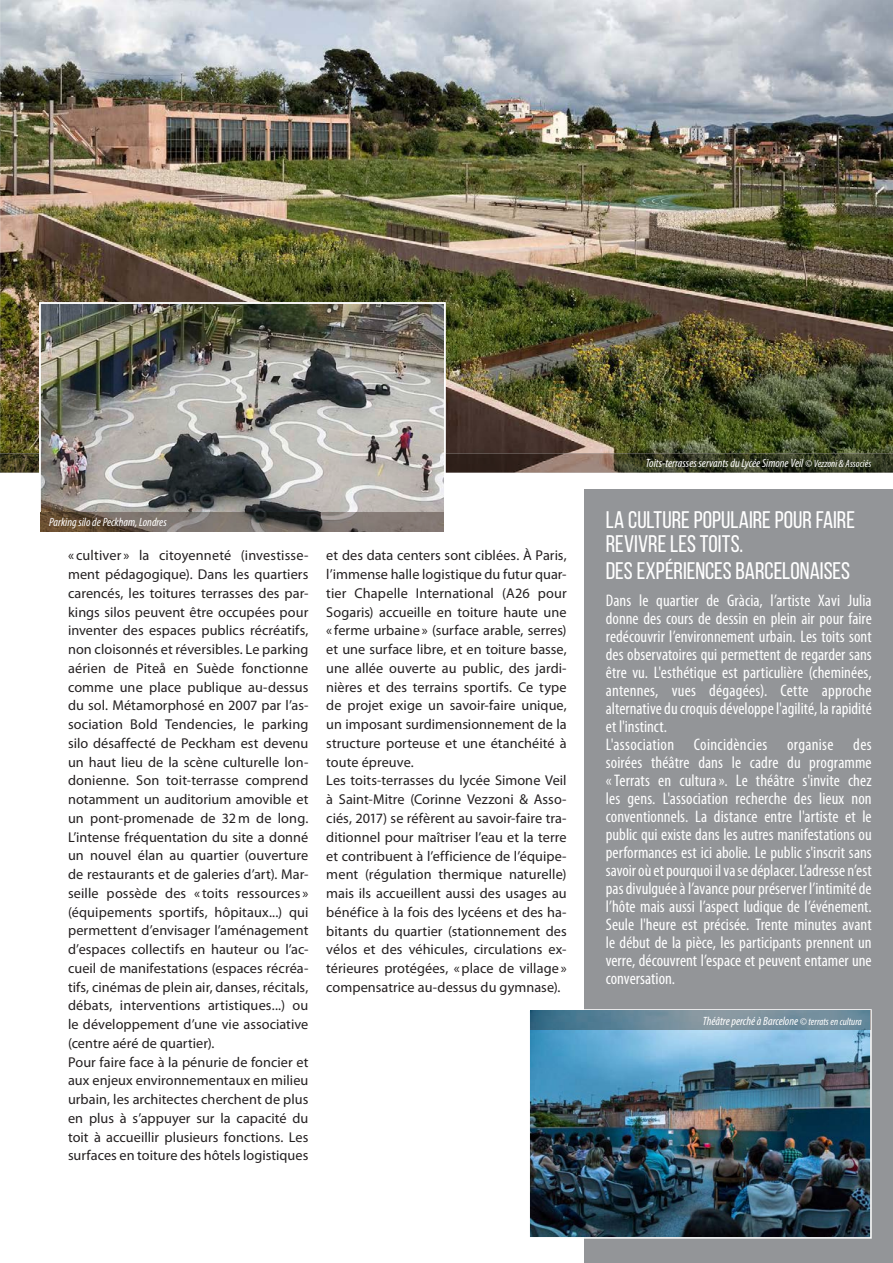
<style>
.page{position:relative;width:893px;height:1263px;background:#fff}
.page>*{position:absolute;margin:0;border:0;box-sizing:border-box;transform-origin:0 0}
.t1{font:24px/24px "Bebas Neue";color:#fff}
.t2{font:condensed 16.8px/18px "Myriad Pro";letter-spacing:.005em;color:#fff}
.t3{font:14.25px/18.8px "Myriad Pro";letter-spacing:.005em;color:#231f20}
.t4{font:italic condensed 12px "Myriad Pro";color:#fff}
.s1{font-size:10.5px}
</style>
<div class="page">
<img style="left:0;top:0;width:893px;height:453px">
<div style="left:585px;top:489px;width:308px;height:774px;background:#939598"></div>
<img style="left:530px;top:1009px;width:342px;height:230px">
<img style="left:0;top:453px;width:893px;height:19px">
<img style="left:531px;top:1011px;width:339px;height:19px">
<img style="left:39px;top:302px;width:407px;height:230px">
<img style="left:41px;top:512px;width:403px;height:19px">
<p class="t4" style="left:49px;top:515px;width:119px">Parking silo de Peckham, Londres</p>
<p class="t3" style="left:68px;top:546px;width:242px">« cultiver » la citoyenneté (investisse&shy;ment pédagogique). Dans les quartiers carencés, les toitures terrasses des par&shy;kings silos peuvent être occupées pour inventer des espaces publics récréatifs, non cloisonnés et réversibles. Le parking aérien de Piteå en Suède fonctionne comme une place publique au-dessus du sol. Métamorphosé en 2007 par l’as&shy;sociation Bold Tendencies, le parking silo désaffecté de Peckham est devenu un haut lieu de la scène culturelle lon&shy;donienne. Son toit-terrasse comprend notamment un auditorium amovible et un pont-promenade de 32m de long.<br>L’intense fréquentation du site a donné un nouvel élan au quartier (ouverture de restaurants et de galeries d’art). Mar&shy;seille possède des « toits ressources » (équipements sportifs, hôpitaux...) qui permettent d’envisager l’aménagement d’espaces collectifs en hauteur ou l’ac&shy;cueil de manifestations (espaces récréa&shy;tifs, cinémas de plein air, danses, récitals, débats, interventions artistiques...) ou le développement d’une vie associative (centre aéré de quartier).<br>Pour faire face à la pénurie de foncier et aux enjeux environnementaux en milieu urbain, les architectes cherchent de plus en plus à s’appuyer sur la capacité du toit à accueillir plusieurs fonctions. Les surfaces en toiture des hôtels logistiques</p>
<p class="t3" style="left:326px;top:546px;width:242px">et des data centers sont ciblées. À Paris, l’immense halle logistique du futur quar&shy;tier Chapelle International (A26 pour Sogaris) accueille en toiture haute une « ferme urbaine » (surface arable, serres) et une surface libre, et en toiture basse, une allée ouverte au public, des jardi&shy;nières et des terrains sportifs. Ce type de projet exige un savoir-faire unique, un imposant surdimensionnement de la structure porteuse et une étanchéité à toute épreuve.<br>Les toits-terrasses du lycée Simone Veil à Saint-Mitre (Corinne Vezzoni &amp; Asso&shy;ciés, 2017) se réfèrent au savoir-faire tra&shy;ditionnel pour maîtriser l’eau et la terre et contribuent à l’efficience de l’équipe&shy;ment (régulation thermique naturelle) mais ils accueillent aussi des usages au bénéfice à la fois des lycéens et des ha&shy;bitants du quartier (stationnement des vélos et des véhicules, circulations ex&shy;térieures protégées, «place de village » compensatrice au-dessus du gymnase).</p>
<p class="t4" style="left:646px;top:456px;width:227px">Toits-terrasses servants du Lycée Simone Veil <span class="s1">© Vezzoni &amp; Associés</span></p>
<h1 class="t1" style="left:606px;top:508px;width:251px">LA CULTURE POPULAIRE POUR FAIRE<br>REVIVRE LES TOITS.</h1>
<h1 class="t1" style="left:606px;top:559px;width:246px">DES EXPÉRIENCES BARCELONAISES</h1>
<p class="t2" style="left:606px;top:591px;width:267px">Dans le quartier de Gràcia, l’artiste Xavi Julia donne des cours de dessin en plein air pour faire redécouvrir l’environnement urbain. Les toits sont des observatoires qui permettent de regarder sans être vu. L'esthétique est particulière (cheminées, antennes, vues dégagées). Cette approche alternative du croquis développe l'agilité, la rapidité et l'instinct.<br>L'association Coincidències organise des soirées théâtre dans le cadre du programme «Terrats en cultura». Le théâtre s'invite chez les gens. L'association recherche des lieux non conventionnels. La distance entre l'artiste et le public qui existe dans les autres manifestations ou performances est ici abolie. Le public s'inscrit sans savoir où et pourquoi il va se déplacer. L’adresse n’est pas divulguée à l’avance pour préserver l’intimité de l’hôte mais aussi l’aspect ludique de l’événement.<br>Seule l'heure est précisée. Trente minutes avant le début de la pièce, les participants prennent un verre, découvrent l’espace et peuvent entamer une conversation.</p>
<p class="t4" style="left:703px;top:1014px;width:160px">Théâtre perché à Barcelone <span class="s1">© terrats en cultura</span></p>
</div>
